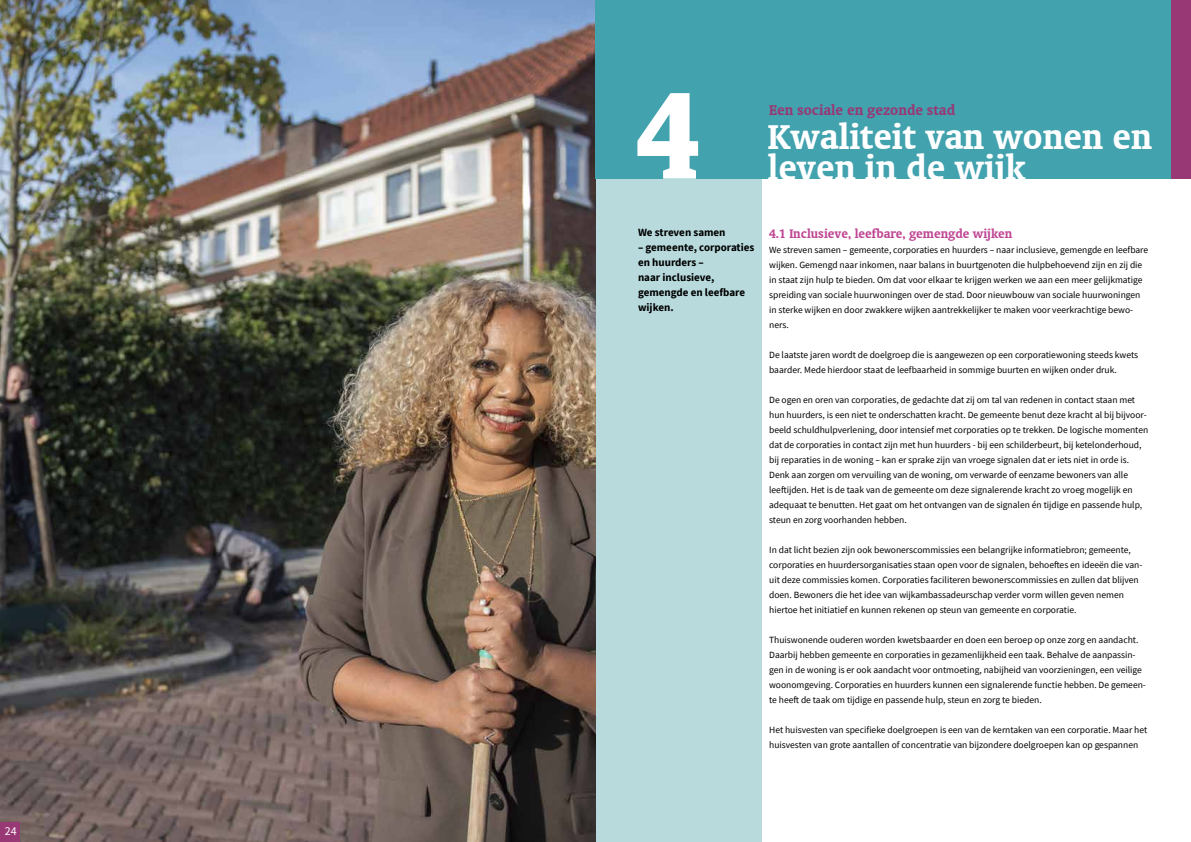
<style>
.page{position:relative;width:1191px;height:842px;background:#fff}
.page>*{position:absolute;margin:0;border:0;box-sizing:border-box;transform-origin:0 0}
.t1{font:700 condensed 140px "Oranda BT";color:#fff}
.t2{font:700 39px/31px "Oranda BT";color:#fff}
.t3{font:700 16px "Oranda BT";color:#983875}
.t4{font:700 14px "Oranda BT";color:#bf4693}
.t5{font:12px "Source Sans Pro";color:#fff}
.t6{font:700 11px/15px "Source Sans Pro";color:#000}
.t7{font:9.5px/15px "Source Sans Pro";color:#000}
</style>
<div class="page">
<img style="left:0;top:0;width:595px;height:842px">
<div style="left:0;top:822px;width:20px;height:20px;background:#983875"></div>
<div style="left:596px;top:177px;width:165px;height:665px;background:#b8dadd"></div>
<div style="left:595px;top:0;width:596px;height:179px;background:#42a2ae"></div>
<div style="left:1171px;top:0;width:20px;height:179px;background:#983875"></div>
<p class="t5" style="left:5px;top:824px;width:13px">24</p>
<h1 class="t1" style="left:635px;top:52px;width:68px">4</h1>
<h3 class="t3" style="left:769px;top:101px;width:187px">Een sociale en gezonde stad</h3>
<h2 class="t2" style="left:767px;top:120px;width:386px">Kwaliteit van wonen en leven in de wijk</h2>
<p class="t6" style="left:638px;top:224px;width:89px">We streven samen</p>
<p class="t6" style="left:638px;top:239px;width:118px">– gemeente, corporaties en huurders –<br>naar inclusieve, gemengde en leefbare wijken.</p>
<h3 class="t4" style="left:769px;top:225px;width:244px">4.1 Inclusieve, leefbare, gemengde wijken</h3>
<p class="t7" style="left:769px;top:242px;width:380px">We streven samen – gemeente, corporaties en huurders – naar inclusieve, gemengde en leefbare wijken. Gemengd naar inkomen, naar balans in buurtgenoten die hulpbehoevend zijn en zij die in staat zijn hulp te bieden. Om dat voor elkaar te krijgen werken we aan een meer gelijkmatige spreiding van sociale huurwoningen over de stad. Door nieuwbouw van sociale huurwoningen in sterke wijken en door zwakkere wijken aantrekkelijker te maken voor veerkrachtige bewo&shy;ners.</p>
<p class="t7" style="left:769px;top:347px;width:370px">De laatste jaren wordt de doelgroep die is aangewezen op een corporatiewoning steeds kwets baarder. Mede hierdoor staat de leefbaarheid in sommige buurten en wijken onder druk.</p>
<p class="t7" style="left:769px;top:392px;width:380px">De ogen en oren van corporaties, de gedachte dat zij om tal van redenen in contact staan met hun huurders, is een niet te onderschatten kracht. De gemeente benut deze kracht al bij bijvoor&shy;beeld schuldhulpverlening, door intensief met corporaties op te trekken. De logische momenten dat de corporaties in contact zijn met hun huurders - bij een schilderbeurt, bij ketelonderhoud, bij reparaties in de woning – kan er sprake zijn van vroege signalen dat er iets niet in orde is.<br>Denk aan zorgen om vervuiling van de woning, om verwarde of eenzame bewoners van alle leeftijden. Het is de taak van de gemeente om deze signalerende kracht zo vroeg mogelijk en adequaat te benutten. Het gaat om het ontvangen van de signalen én tijdige en passende hulp, steun en zorg voorhanden hebben.</p>
<p class="t7" style="left:769px;top:542px;width:375px">In dat licht bezien zijn ook bewonerscommissies een belangrijke informatiebron; gemeente, corporaties en huurdersorganisaties staan open voor de signalen, behoeftes en ideeën die van&shy;uit deze commissies komen. Corporaties faciliteren bewonerscommissies en zullen dat blijven doen. Bewoners die het idee van wijkambassadeurschap verder vorm willen geven nemen hiertoe het initiatief en kunnen rekenen op steun van gemeente en corporatie.</p>
<p class="t7" style="left:769px;top:632px;width:378px">Thuiswonende ouderen worden kwetsbaarder en doen een beroep op onze zorg en aandacht.<br>Daarbij hebben gemeente en corporaties in gezamenlijkheid een taak. Behalve de aanpassin&shy;gen in de woning is er ook aandacht voor ontmoeting, nabijheid van voorzieningen, een veilige woonomgeving. Corporaties en huurders kunnen een signalerende functie hebben. De gemeen&shy;te heeft de taak om tijdige en passende hulp, steun en zorg te bieden.</p>
<p class="t7" style="left:769px;top:722px;width:379px">Het huisvesten van specifieke doelgroepen is een van de kerntaken van een corporatie. Maar het huisvesten van grote aantallen of concentratie van bijzondere doelgroepen kan op gespannen</p>
</div>
